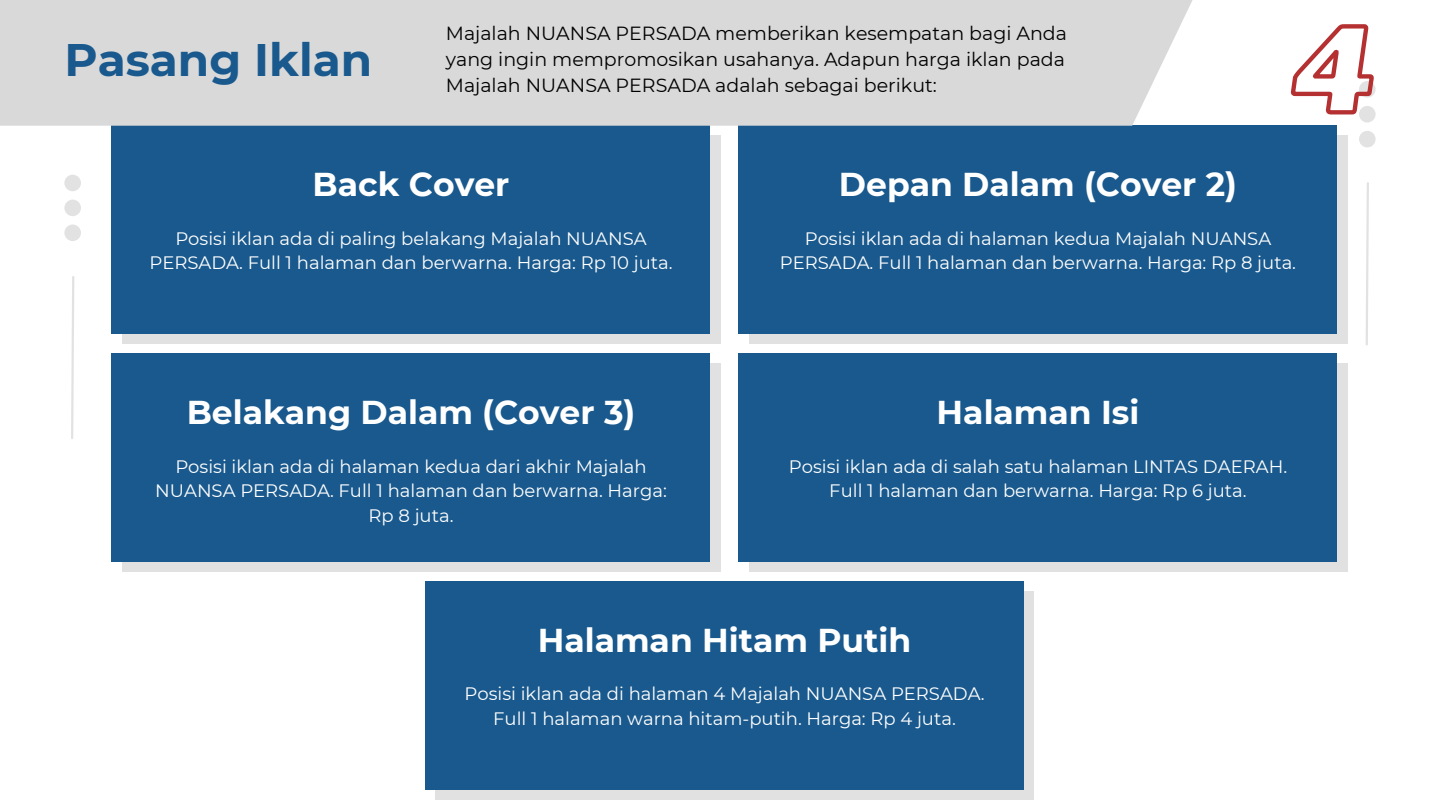
<style>
.page{position:relative;width:1440px;height:810px;background:#fff}
.page>*{position:absolute;margin:0;border:0;box-sizing:border-box;transform-origin:0 0}
.t1{font:700 45.5px "Montserrat";color:#19598d}
.t2{font:700 33px "Montserrat";color:#fff}
.t3{font:19px/26.2px "Montserrat";color:#000;text-align:justify}
.t4{font:18px/24.8px "Montserrat";color:#fff;text-align:center}
</style>
<div class="page">
<svg style="left:64px;top:175px;width:17px;height:66px"></svg>
<svg style="left:1366px;top:182px;width:3px;height:164px"></svg>
<svg style="left:71px;top:276px;width:3px;height:163px"></svg>
<div style="left:122px;top:135px;width:598px;height:209px;background:#e1e1e1"></div>
<div style="left:112px;top:126px;width:598px;height:208px;background:#19598d"></div>
<div style="left:749px;top:135px;width:598px;height:209px;background:#e1e1e1"></div>
<div style="left:739px;top:126px;width:598px;height:208px;background:#19598d"></div>
<div style="left:122px;top:363px;width:598px;height:209px;background:#e1e1e1"></div>
<div style="left:112px;top:354px;width:598px;height:208px;background:#19598d"></div>
<div style="left:749px;top:363px;width:598px;height:209px;background:#e1e1e1"></div>
<div style="left:739px;top:354px;width:598px;height:208px;background:#19598d"></div>
<div style="left:435px;top:591px;width:599px;height:209px;background:#e1e1e1"></div>
<div style="left:425px;top:582px;width:599px;height:208px;background:#19598d"></div>
<div style="left:0;top:0;width:1193px;height:126px;background:#d9d9d9"></div>
<svg style="left:1289px;top:24px;width:87px;height:123px"></svg>
<p class="t1" style="left:64px;top:31px;width:309px">Pasang Iklan</p>
<p class="t3" style="left:446px;top:20px;width:623px">Majalah NUANSA PERSADA memberikan kesempatan bagi Anda yang ingin mempromosikan usahanya. Adapun harga iklan pada Majalah NUANSA PERSADA adalah sebagai berikut:</p>
<p class="t2" style="left:313px;top:164px;width:198px">Back Cover</p>
<p class="t2" style="left:839px;top:164px;width:400px">Depan Dalam (Cover 2)</p>
<p class="t4" style="left:149px;top:226px;width:525px">Posisi iklan ada di paling belakang Majalah NUANSA<br>PERSADA. Full 1 halaman dan berwarna. Harga: Rp 10 juta.</p>
<p class="t4" style="left:780px;top:226px;width:518px">Posisi iklan ada di halaman kedua Majalah NUANSA<br>PERSADA. Full 1 halaman dan berwarna. Harga: Rp 8 juta.</p>
<p class="t2" style="left:187px;top:392px;width:450px">Belakang Dalam (Cover 3)</p>
<p class="t2" style="left:937px;top:392px;width:204px">Halaman Isi</p>
<p class="t4" style="left:155px;top:454px;width:513px">Posisi iklan ada di halaman kedua dari akhir Majalah<br>NUANSA PERSADA. Full 1 halaman dan berwarna. Harga:<br>Rp 8 juta.</p>
<p class="t4" style="left:789px;top:454px;width:500px">Posisi iklan ada di salah satu halaman LINTAS DAERAH.<br>Full 1 halaman dan berwarna. Harga: Rp 6 juta.</p>
<p class="t2" style="left:538px;top:620px;width:375px">Halaman Hitam Putih</p>
<p class="t4" style="left:465px;top:682px;width:522px">Posisi iklan ada di halaman 4 Majalah NUANSA PERSADA.<br>Full 1 halaman warna hitam-putih. Harga: Rp 4 juta.</p>
</div>
